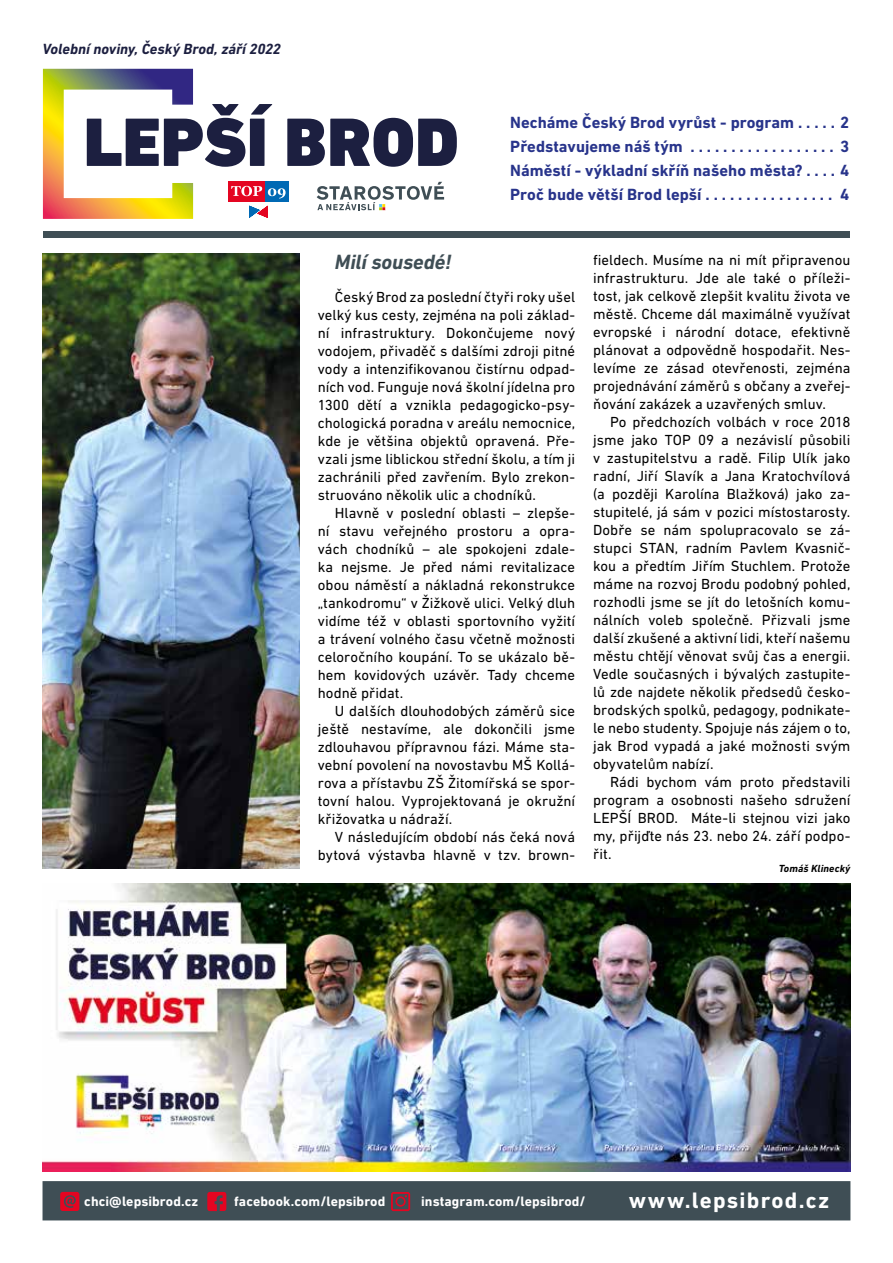
<style>
.page{position:relative;width:893px;height:1263px;background:#fff}
.page>*{position:absolute;margin:0;border:0;box-sizing:border-box;transform-origin:0 0}
.t1{font:700 22.8px "DIN Next W1 G";letter-spacing:.055em;color:#fff}
.t2{font:italic 700 21px "DIN Next W1 G";letter-spacing:-.005em;color:#3f4e55}
.t3{font:700 16.5px/24px "DIN Next LT Pro";letter-spacing:.005em;color:#28348b;text-align:justify}
.t4{font:italic 700 15px "DIN Next W1 G";color:#1c1f40}
.t5{font:14.85px/18px "DIN Next W1 G";color:#000;text-align:justify}
.t6{font:700 13.8px "DIN Next W1 G";letter-spacing:.005em;color:#fff}
.t7{font:italic 700 10.5px "DIN Next W1 G";letter-spacing:.01em;color:#000}
</style>
<div class="page">
<div style="left:43px;top:1181px;width:807px;height:39px;background:#3f4e55;border:2px solid #3f4e55"></div>
<svg style="left:60px;top:1192px;width:19px;height:19px"></svg>
<svg style="left:207px;top:1192px;width:19px;height:19px"></svg>
<svg style="left:391px;top:1192px;width:19px;height:19px"></svg>
<img style="left:43px;top:883px;width:807px;height:288px">
<svg style="left:43px;top:69px;width:414px;height:150px"></svg>
<div style="left:43px;top:231px;width:807px;height:7px;background:#3f4e55"></div>
<img style="left:43px;top:253px;width:257px;height:616px">
<p class="t4" style="left:43px;top:40px;width:240px">Volební noviny, Český Brod, září 2022</p>
<p class="t3" style="left:510px;top:111px;width:340px">Necháme Český Brod vyrůst - program . . . . . 2<br>Představujeme náš tým . . . . . . . . . . . . . . . . . . 3<br>Náměstí - výkladní skříň našeho města? . . . . 4<br>Proč bude větší Brod lepší . . . . . . . . . . . . . . . . 4</p>
<h2 class="t2" style="left:335px;top:250px;width:118px">Milí sousedé!</h2>
<p class="t5" style="left:318px;top:288px;width:259px;text-indent:17px">Český Brod za poslední čtyři roky ušel velký kus cesty, zejména na poli základ&shy;ní infrastruktury. Dokončujeme nový vodojem, přivaděč s dalšími zdroji pitné vody a intenzifikovanou čistírnu odpad&shy;ních vod. Funguje nová školní jídelna pro 1300 dětí a vznikla pedagogicko-psy&shy;chologická poradna v areálu nemocnice, kde je většina objektů opravená. Pře&shy;vzali jsme liblickou střední školu, a tím ji zachránili před zavřením. Bylo zrekon&shy;struováno několik ulic a chodníků.</p>
<p class="t5" style="left:318px;top:504px;width:259px;text-indent:17px">Hlavně v poslední oblasti – zlepše&shy;ní stavu veřejného prostoru a opra&shy;vách chodníků – ale spokojeni zdale&shy;ka nejsme. Je před námi revitalizace obou náměstí a nákladná rekonstrukce „tankodromu“ v Žižkově ulici. Velký dluh vidíme též v oblasti sportovního vyžití a trávení volného času včetně možnosti celoročního koupání. To se ukázalo bě&shy;hem kovidových uzávěr. Tady chceme hodně přidat.</p>
<p class="t5" style="left:318px;top:702px;width:259px;text-indent:17px">U dalších dlouhodobých záměrů sice ještě nestavíme, ale dokončili jsme zdlouhavou přípravnou fázi. Máme sta&shy;vební povolení na novostavbu MŠ Kollá&shy;rova a přístavbu ZŠ Žitomířská se spor&shy;tovní halou. Vyprojektovaná je okružní křižovatka u nádraží.</p>
<p class="t5" style="left:318px;top:828px;width:259px;text-align:right">V následujícím období nás čeká nová bytová výstavba hlavně v tzv. brown-</p>
<p class="t5" style="left:593px;top:250px;width:259px">fieldech. Musíme na ni mít připravenou infrastrukturu. Jde ale také o příleži&shy;tost, jak celkově zlepšit kvalitu života ve městě. Chceme dál maximálně využívat evropské i národní dotace, efektivně plánovat a odpovědně hospodařit. Nes&shy;levíme ze zásad otevřenosti, zejména projednávání záměrů s občany a zveřej&shy;ňování zakázek a uzavřených smluv.</p>
<p class="t5" style="left:593px;top:412px;width:259px;text-indent:17px">Po předchozích volbách v roce 2018 jsme jako TOP 09 a nezávislí působili v zastupitelstvu a radě. Filip Ulík jako radní, Jiří Slavík a Jana Kratochvílová (a později Karolína Blažková) jako za&shy;stupitelé, já sám v pozici místostarosty.<br>Dobře se nám spolupracovalo se zá&shy;stupci STAN, radním Pavlem Kvasnič&shy;kou a předtím Jiřím Stuchlem. Protože máme na rozvoj Brodu podobný pohled, rozhodli jsme se jít do letošních komu&shy;nálních voleb společně. Přizvali jsme další zkušené a aktivní lidi, kteří našemu městu chtějí věnovat svůj čas a energii.<br>Vedle současných i bývalých zastupite&shy;lů zde najdete několik předsedů česko&shy;brodských spolků, pedagogy, podnikate&shy;le nebo studenty. Spojuje nás zájem o to, jak Brod vypadá a jaké možnosti svým obyvatelům nabízí.</p>
<p class="t5" style="left:593px;top:772px;width:259px;text-indent:17px">Rádi bychom vám proto představili program a osobnosti našeho sdružení LEPŠÍ BROD. Máte-li stejnou vizi jako my, přijďte nás 23. nebo 24. září podpo&shy;řit.</p>
<p class="t7" style="left:779px;top:862px;width:73px">Tomáš Klinecký</p>
<p class="t6" style="left:84px;top:1193px;width:116px">chci@lepsibrod.cz</p>
<p class="t6" style="left:234px;top:1193px;width:153px">facebook.com/lepsibrod</p>
<p class="t6" style="left:421px;top:1193px;width:166px">instagram.com/lepsibrod/</p>
<h1 class="t1" style="left:629px;top:1187px;width:202px">www.lepsibrod.cz</h1>
</div>
